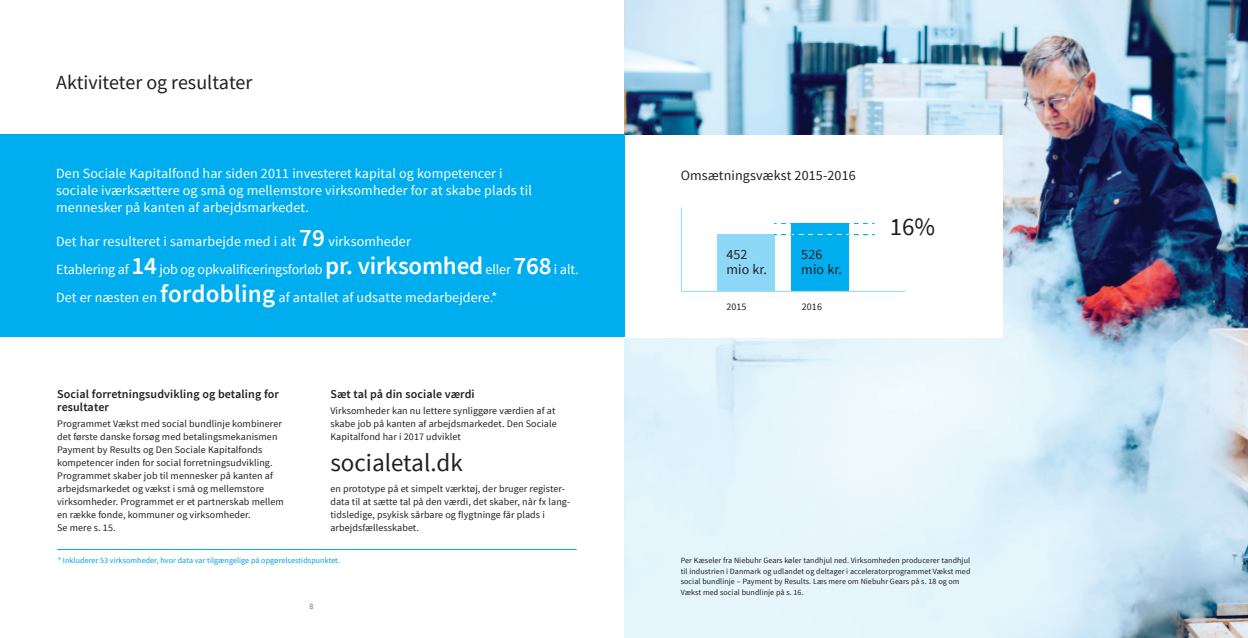
<style>
.page{position:relative;width:1248px;height:638px;background:#fff}
.page>*{position:absolute;margin:0;border:0;box-sizing:border-box;transform-origin:0 0}
.t1{font:25px "Source Sans Pro";color:#231f20}
.t2{font:20px "Source Sans Pro";color:#231f20}
.t3{font:14px/17px "Source Sans Pro";letter-spacing:.01em;color:#fff}
.t4{font:14px/14.6px "Source Sans Pro";letter-spacing:.01em;color:#231f20}
.t5{font:600 12px/13px "Source Sans Pro";letter-spacing:.01em;color:#231f20}
.t6{font:10px/13px "Source Sans Pro";letter-spacing:.01em;color:#231f20}
.t7{font:8px/10.5px "Source Sans Pro";letter-spacing:.01em;color:#231f20}
.t8{font:8px "Source Sans Pro";letter-spacing:.01em;color:#009fda}
.t9{font:300 8px "Source Sans Pro";color:#231f20}
.s1{font-weight:600;font-size:25px}
</style>
<div class="page">
<img style="left:624px;top:0;width:623px;height:638px">
<div style="left:624px;top:135px;width:378px;height:202px;background:#fff"></div>
<div style="left:0;top:135px;width:624px;height:202px;background:#00aeef"></div>
<hr style="left:57px;top:549px;width:519px;height:1px;background:#00aeef">
<div style="left:791px;top:223px;width:57px;height:12px;background:#00aeef"></div>
<div style="left:791px;top:235px;width:57px;height:56px;background:#00aeef"></div>
<div style="left:717px;top:235px;width:57px;height:56px;background:#8dd7f7"></div>
<hr style="left:681px;top:291px;width:224px;height:1px;background:#8dd7f7">
<svg style="left:774px;top:223px;width:100px;height:1px"></svg>
<hr style="left:681px;top:208px;width:1px;height:83px;background:#8dd7f7">
<svg style="left:774px;top:234px;width:100px;height:1px"></svg>
<h2 class="t2" style="left:56px;top:70px;width:198px">Aktiviteter og resultater</h2>
<h3 class="t3" style="left:56px;top:165px;width:477px">Den Sociale Kapitalfond har siden 2011 investeret kapital og kompetencer i sociale iværksættere og små og mellemstore virksomheder for at skabe plads til mennesker på kanten af arbejdsmarkedet.</h3>
<h3 class="t3" style="left:56px;top:228px;width:524px;line-height:28px">Det har resulteret i samarbejde med i alt <span class="s1">79</span> virksomheder<br>Etablering af <span class="s1">14</span> job og opkvalificeringsforløb <span class="s1">pr. virksomhed</span> eller <span class="s1">768</span> i alt.<br>Det er næsten en <span class="s1">fordobling</span> af antallet af udsatte medarbejdere.*</h3>
<p class="t5" style="left:57px;top:388px;width:223px">Social forretningsudvikling og betaling for resultater</p>
<p class="t6" style="left:57px;top:417px;width:228px">Programmet Vækst med social bundlinje kombinerer det første danske forsøg med betalingsmekanismen Payment by Results og Den Sociale Kapitalfonds kompetencer inden for social forretningsudvikling.<br>Programmet skaber job til mennesker på kanten af arbejdsmarkedet og vækst i små og mellemstore virksomheder. Programmet er et partnerskab mellem en række fonde, kommuner og virksomheder.<br>Se mere s. 15.</p>
<p class="t5" style="left:330px;top:388px;width:146px">Sæt tal på din sociale værdi</p>
<p class="t6" style="left:330px;top:404px;width:228px">Virksomheder kan nu lettere synliggøre værdien af at skabe job på kanten af arbejdsmarkedet. Den Sociale<br>Kapitalfond har i 2017 udviklet</p>
<h1 class="t1" style="left:330px;top:447px;width:134px">socialetal.dk</h1>
<p class="t6" style="left:330px;top:482px;width:241px">en prototype på et simpelt værktøj, der bruger register&shy;data til at sætte tal på den værdi, det skaber, når fx lang&shy;tidsledige, psykisk sårbare og flygtninge får plads i arbejdsfællesskabet.</p>
<p class="t8" style="left:58px;top:555px;width:284px">* Inkluderer 53 virksomheder, hvor data var tilgængelige på opgørelsestidspunktet.</p>
<p class="t9" style="left:309px;top:601px;width:5px">8</p>
<h3 class="t4" style="left:680px;top:168px;width:176px">Omsætningsvækst 2015-2016</h3>
<h3 class="t4" style="left:726px;top:247px;width:42px">452 mio kr.</h3>
<h3 class="t4" style="left:801px;top:247px;width:42px">526 mio kr.</h3>
<p class="t6" style="left:726px;top:300px;width:22px">2015</p>
<p class="t6" style="left:801px;top:300px;width:22px">2016</p>
<h1 class="t1" style="left:889px;top:212px;width:47px">16%</h1>
<p class="t7" style="left:680px;top:555px;width:291px">Per Kæseler fra Niebuhr Gears køler tandhjul ned. Virksomheden producerer tandhjul til industrien i Danmark og udlandet og deltager i acceleratorprogrammet Vækst med social bundlinje – Payment by Results. Læs mere om Niebuhr Gears på s. 18 og om Vækst med social bundlinje på s. 16.</p>
</div>
